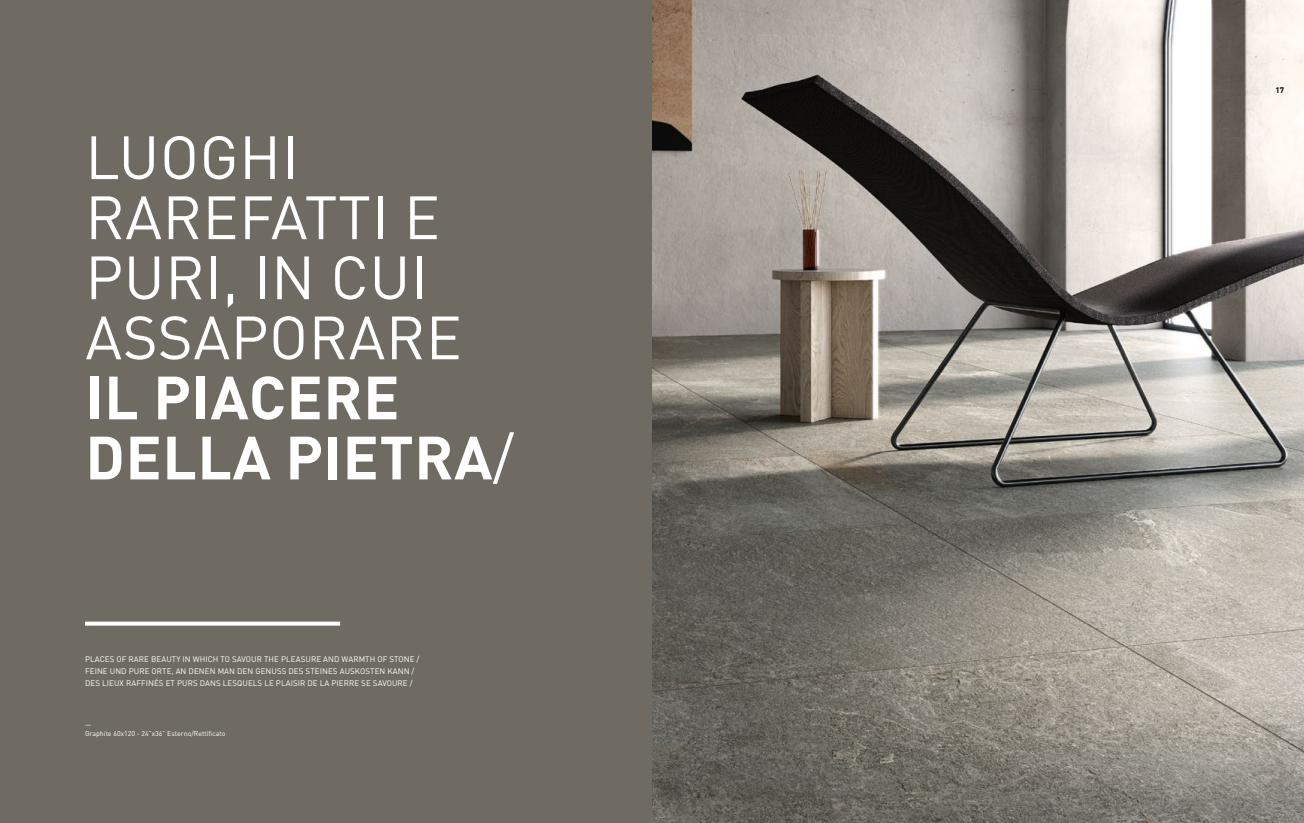
<style>
.page{position:relative;width:1304px;height:823px;background:#fff}
.page>*{position:absolute;margin:0;border:0;box-sizing:border-box;transform-origin:0 0}
.t1{font:60px/60px "DIN Pro";letter-spacing:.01em;color:#fff}
.t2{font:700 60px/60px "DIN Pro";letter-spacing:.01em;color:#fff}
.t3{font:8px/12px "DIN Pro";letter-spacing:.01em;color:#fff}
.t4{font:700 8px "DIN Pro";color:#000}
.t5{font:7px/8.4px "DIN Pro";color:#fff}
.s1{font-weight:400}
</style>
<div class="page">
<img style="left:652px;top:0;width:652px;height:822px">
<div style="left:0;top:0;width:652px;height:822px;background:#6f6b62"></div>
<svg style="left:85px;top:621px;width:255px;height:4px"></svg>
<h1 class="t1" style="left:85px;top:126px;width:378px">LUOGHI<br>RAREFATTI E<br>PURI, IN CUI<br>ASSAPORARE</h1>
<h1 class="t2" style="left:85px;top:365px;width:430px">IL PIACERE<br>DELLA PIETRA<span class="s1">/</span></h1>
<p class="t3" style="left:85px;top:652px;width:336px">PLACES OF RARE BEAUTY IN WHICH TO SAVOUR THE PLEASURE AND WARMTH OF STONE /<br>FEINE UND PURE ORTE, AN DENEN MAN DEN GENUSS DES STEINES AUSKOSTEN KANN /<br>DES LIEUX RAFFINÉS ET PURS DANS LESQUELS LE PLAISIR DE LA PIERRE SE SAVOURE /</p>
<p class="t5" style="left:85px;top:720px;width:142px">—<br>Graphite 60x120 - 24”x36” Esterno/Rettificato</p>
<p class="t4" style="left:1275px;top:84px;width:10px">17</p>
</div>
